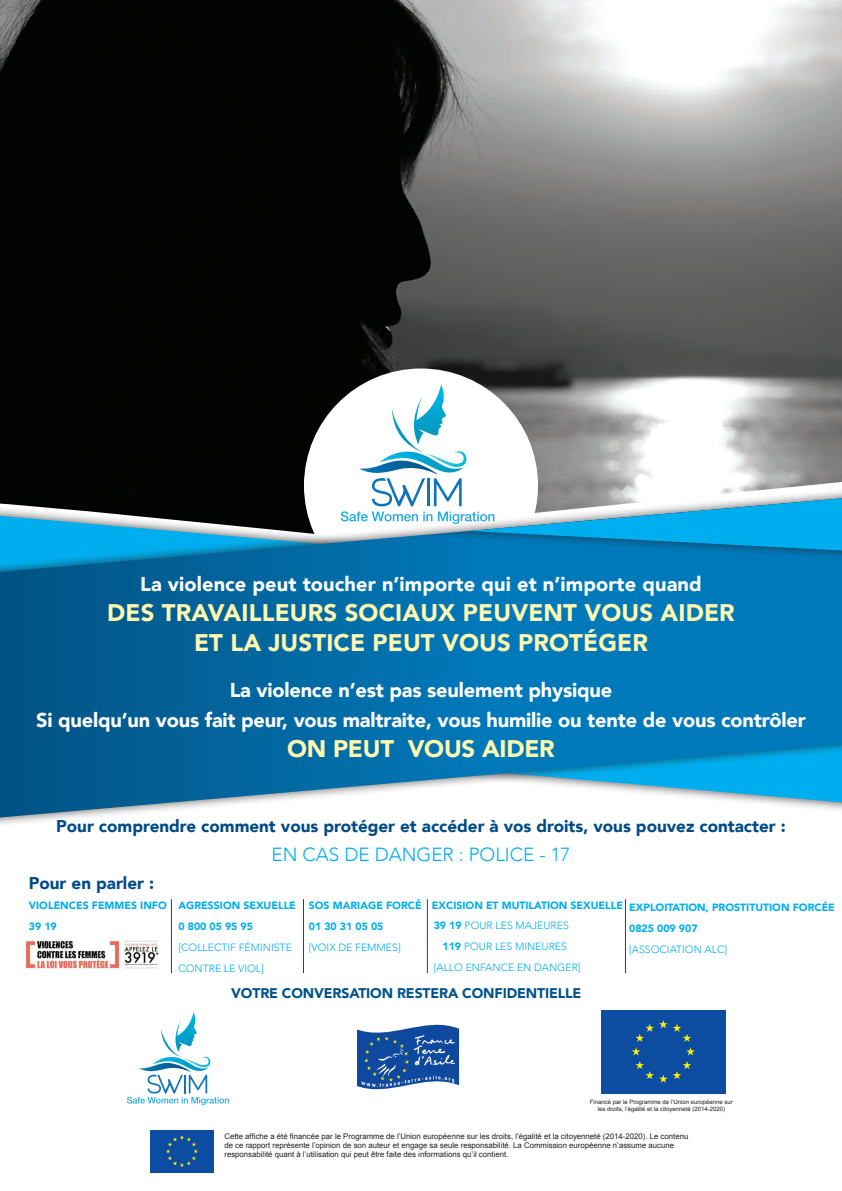
<style>
.page{position:relative;width:842px;height:1191px;background:#fff}
.page>*{position:absolute;margin:0;border:0;box-sizing:border-box;transform-origin:0 0}
.t1{font:900 24px/30px "Avenir";letter-spacing:.005em;color:#fff8ae;text-align:center}
.t2{font:900 20px "Avenir";letter-spacing:-.01em;color:#fff}
.t3{font:300 19px "Avenir";color:#00aeef}
.t4{font:900 17px "Avenir";color:#004b87}
.t5{font:900 14px "Avenir";letter-spacing:-.01em;color:#01528a}
.t6{font:900 10.5px/21px "Avenir";color:#00aeef}
.t7{font:300 10.5px "Avenir";color:#00aeef}
.t8{font:7.8px/9px "Arial";color:#231f20}
.t9{font:6px/7.2px "Arial";color:#231f20;text-align:center}
.s1{font-weight:900}
</style>
<div class="page">
<img style="left:0;top:0;width:842px;height:480px">
<div style="left:304px;top:368px;width:234px;height:234px;background:#fff;border-radius:50%"></div>
<div style="left:0;top:483px;width:842px;height:348px;background:#231f20;opacity:.75"></div>
<svg style="left:0;top:498px;width:842px;height:319px;background:#1a7db2"></svg>
<div style="left:106px;top:498px;width:736px;height:80px;background:#231f20;opacity:.75"></div>
<svg style="left:341px;top:384px;width:501px;height:166px"></svg>
<svg style="left:127px;top:1012px;width:102px;height:93px"></svg>
<div style="left:601px;top:1010px;width:125px;height:83px;background:#0d4da1"></div>
<svg style="left:635px;top:1061px;width:56px;height:21px"></svg>
<svg style="left:632px;top:1020px;width:63px;height:35px"></svg>
<div style="left:150px;top:1130px;width:64px;height:42px;background:#0d4da1"></div>
<svg style="left:166px;top:1135px;width:32px;height:32px"></svg>
<svg style="left:357px;top:1024px;width:102px;height:65px;background:#406eae"></svg>
<img style="left:25px;top:940px;width:134px;height:31px">
<hr style="left:171px;top:899px;width:1px;height:74px;background:#004b87">
<hr style="left:303px;top:899px;width:1px;height:74px;background:#004b87">
<hr style="left:427px;top:899px;width:1px;height:74px;background:#004b87">
<hr style="left:625px;top:899px;width:1px;height:74px;background:#004b87">
<p class="t2" style="left:140px;top:567px;width:563px">La violence peut toucher n’importe qui et n’importe quand</p>
<p class="t1" style="left:107px;top:597px;width:629px">DES TRAVAILLEURS SOCIAUX PEUVENT VOUS AIDER<br>ET LA JUSTICE PEUT VOUS PROTÉGER</p>
<p class="t2" style="left:230px;top:673px;width:384px">La violence n’est pas seulement physique</p>
<p class="t2" style="left:36px;top:703px;width:771px">Si quelqu’un vous fait peur, vous maltraite, vous humilie ou tente de vous contrôler</p>
<p class="t1" style="left:287px;top:733px;width:269px">ON PEUT VOUS AIDER</p>
<p class="t4" style="left:56px;top:812px;width:731px">Pour comprendre comment vous protéger et accéder à vos droits, vous pouvez contacter :</p>
<p class="t4" style="left:29px;top:868px;width:127px">Pour en parler :</p>
<p class="t6" style="left:29px;top:894px;width:140px">VIOLENCES FEMMES INFO</p>
<p class="t6" style="left:29px;top:915px;width:29px">39 19</p>
<p class="t3" style="left:271px;top:842px;width:300px">EN CAS DE DANGER : POLICE - 17</p>
<p class="t6" style="left:178px;top:894px;width:119px">AGRESSION SEXUELLE</p>
<p class="t6" style="left:178px;top:915px;width:76px">0 800 05 95 95</p>
<p class="t7" style="left:178px;top:941px;width:115px">[COLLECTIF FÉMINISTE</p>
<p class="t7" style="left:178px;top:962px;width:87px">CONTRE LE VIOL]</p>
<p class="t6" style="left:309px;top:894px;width:114px">SOS MARIAGE FORCÉ</p>
<p class="t6" style="left:309px;top:915px;width:76px">01 30 31 05 05</p>
<p class="t7" style="left:309px;top:941px;width:93px">[VOIX DE FEMMES]</p>
<p class="t6" style="left:629px;top:896px;width:207px">EXPLOITATION, PROSTITUTION FORCÉE<br>0825 009 907</p>
<p class="t7" style="left:629px;top:943px;width:99px">[ASSOCIATION ALC]</p>
<p class="t6" style="left:432px;top:894px;width:193px">EXCISION ET MUTILATION SEXUELLE</p>
<p class="t7" style="left:434px;top:919px;width:137px"><span class="s1">39 19</span> POUR LES MAJEURES</p>
<p class="t7" style="left:442px;top:940px;width:126px"><span class="s1">119</span> POUR LES MINEURES</p>
<p class="t7" style="left:434px;top:961px;width:148px">[ALLO ENFANCE EN DANGER]</p>
<p class="t5" style="left:231px;top:981px;width:352px">VOTRE CONVERSATION RESTERA CONFIDENTIELLE</p>
<p class="t9" style="left:590px;top:1098px;width:145px">Financé par le Programme de l’Union européenne sur les droits, l’égalité et la citoyenneté (2014-2020)</p>
<p class="t8" style="left:224px;top:1132px;width:465px">Cette affiche a été financée par le Programme de l’Union européenne sur les droits, l’égalité et la citoyenneté (2014-2020). Le contenu de ce rapport représente l’opinion de son auteur et engage sa seule responsabilité. La Commission européenne n’assume aucune responsabilité quant à l’utilisation qui peut être faite des informations qu’il contient.</p>
</div>
